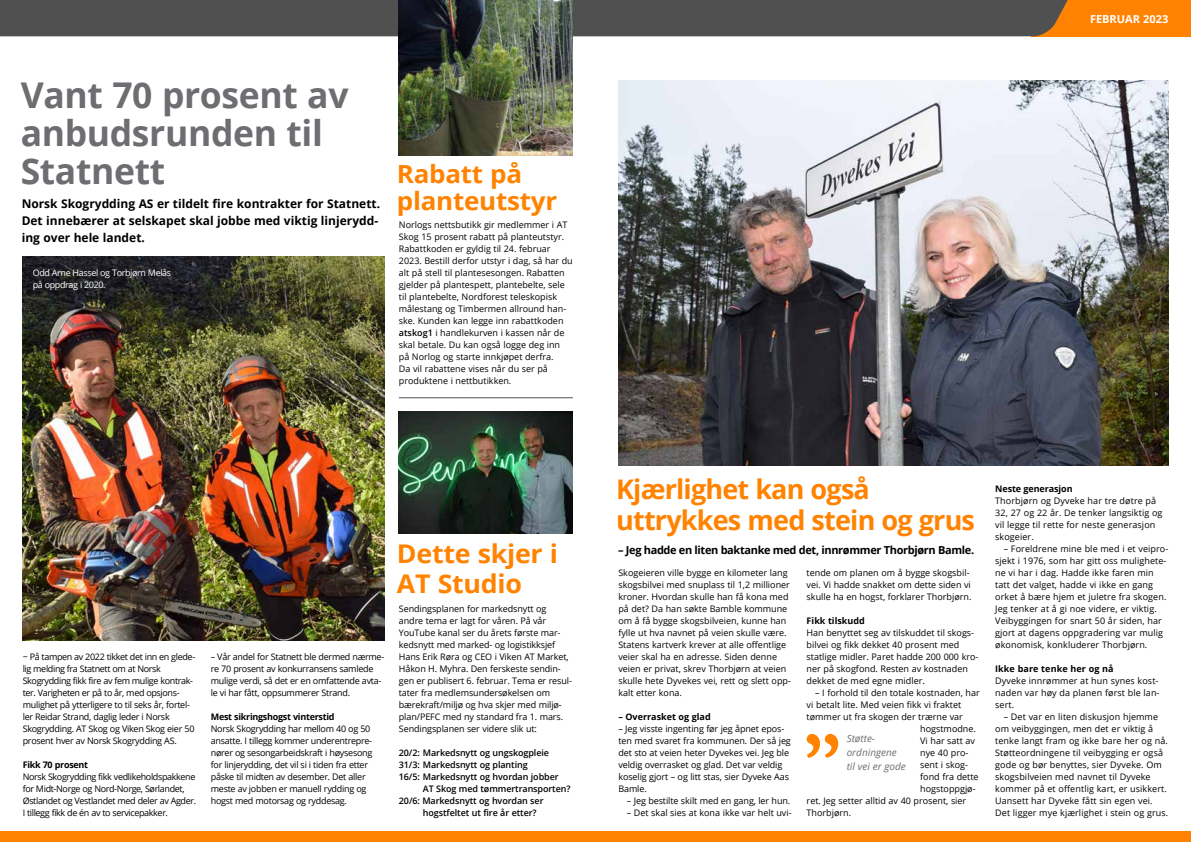
<style>
.page{position:relative;width:1191px;height:842px;background:#fff}
.page>*{position:absolute;margin:0;border:0;box-sizing:border-box;transform-origin:0 0}
.t1{font:700 35.5px/38px "Open Sans";letter-spacing:-.01em;color:#6d6e71}
.t2{font:700 27px/31px "Open Sans";letter-spacing:-.03em;color:#ff8300}
.t3{font:700 25.7px/30.4px "Open Sans";letter-spacing:-.01em;color:#ff8300;scale:1.04 1}
.t4{font:700 25px/27px "Open Sans";letter-spacing:-.01em;color:#ff8300;scale:1.04 1}
.t5{font:700 12px/17px "Open Sans";color:#000}
.t6{font:700 11px "Open Sans";letter-spacing:-.03em;color:#000}
.t7{font:700 11px "Open Sans";color:#fff}
.t8{font:italic 10px/14px "Open Sans";color:#6d6e71}
.t9{font:9px/12px "Open Sans";color:#000}
.t10{font:9px/12px "Open Sans";letter-spacing:-.03em;color:#000}
.t11{font:600 9px "Open Sans";letter-spacing:-.01em;color:#000}
.t12{font:9px/12px "Open Sans";letter-spacing:-.04em;color:#000}
.t13{font:700 9px "Open Sans";letter-spacing:-.01em;color:#000}
.t14{font:9px/12px "Open Sans";letter-spacing:-.04em;color:#fff}
.t15{font:700 9px "Open Sans";letter-spacing:-.03em;color:#000}
.t16{font:700 9px "Open Sans";letter-spacing:.01em;color:#000}
.s1{font-weight:600}
</style>
<div class="page">
<div style="left:1031px;top:0;width:160px;height:36px;background:#ff8300"></div>
<div style="left:0;top:0;width:1068px;height:36px;background:#515050"></div>
<div style="left:0;top:831px;width:1191px;height:11px;background:#ff8300"></div>
<img style="left:618px;top:81px;width:550px;height:384px">
<img style="left:23px;top:256px;width:362px;height:385px">
<svg style="left:806px;top:734px;width:32px;height:24px"></svg>
<img style="left:399px;top:411px;width:174px;height:122px">
<img style="left:399px;top:0;width:174px;height:156px">
<hr style="left:399px;top:398px;width:174px;height:1px;background:#515050">
<h1 class="t1" style="left:21px;top:75px;width:329px">Vant 70 prosent av anbudsrunden til<br>Statnett</h1>
<h3 class="t5" style="left:22px;top:195px;width:360px">Norsk Skogrydding AS er tildelt fire kontrakter for Statnett.<br>Det innebærer at selskapet skal jobbe med viktig linjerydd&shy;ing over hele landet.</h3>
<p class="t14" style="left:33px;top:266px;width:140px">Odd Arne Hassel og Torbjørn Melås på oppdrag i 2020.</p>
<h3 class="t4" style="left:397px;top:160px;width:156px">Rabatt på planteutstyr</h3>
<p class="t9" style="left:399px;top:219px;width:175px">Norlogs nettsbutikk gir medlemmer i AT Skog 15 prosent rabatt på planteutstyr.<br>Rabattkoden er gyldig til 24. februar 2023. Bestill derfor utstyr i dag, så har du alt på stell til plantesesongen. Rabatten gjelder på plantespett, plantebelte, sele til plantebelte, Nordforest teleskopisk målestang og Timbermen allround han&shy;ske. Kunden kan legge inn rabattkoden <span class="s1">atskog1</span> i handlekurven i kassen når de skal betale. Du kan også logge deg inn på Norlog og starte innkjøpet derfra.<br>Da vil rabattene vises når du ser på produktene i nettbutikken.</p>
<p class="t10" style="left:23px;top:651px;width:174px">− På tampen av 2022 tikket det inn en glede&shy;lig melding fra Statnett om at Norsk Skogrydding fikk fire av fem mulige kontrak&shy;ter. Varigheten er på to år, med opsjons&shy;mulighet på ytterligere to til seks år, fortel&shy;ler Reidar Strand, daglig leder i Norsk Skogrydding. AT Skog og Viken Skog eier 50 prosent hver av Norsk Skogrydding AS.</p>
<p class="t15" style="left:23px;top:758px;width:67px">Fikk 70 prosent</p>
<p class="t12" style="left:23px;top:770px;width:175px">Norsk Skogrydding fikk vedlikeholdspakkene for Midt-Norge og Nord-Norge, Sørlandet, Østlandet og Vestlandet med deler av Agder.<br>I tillegg fikk de én av to servicepakker.</p>
<p class="t10" style="left:211px;top:650px;width:175px">– Vår andel for Statnett ble dermed nærme&shy;re 70 prosent av konkurransens samlede mulige verdi, så det er en omfattende avta&shy;le vi har fått, oppsummerer Strand.</p>
<p class="t15" style="left:211px;top:710px;width:125px">Mest sikringshogst vinterstid</p>
<p class="t10" style="left:211px;top:722px;width:163px">Norsk Skogrydding har mellom 40 og 50 ansatte. I tillegg kommer underentrepre&shy;nører og sesongarbeidskraft i høysesong for linjerydding, det vil si i tiden fra etter påske til midten av desember. Det aller meste av jobben er manuell rydding og hogst med motorsag og ryddesag.</p>
<h3 class="t3" style="left:397px;top:537px;width:156px">Dette skjer i<br>AT Studio</h3>
<p class="t9" style="left:399px;top:603px;width:175px">Sendingsplanen for markedsnytt og andre tema er lagt for våren. På vår YouTube kanal ser du årets første mar&shy;kedsnytt med marked- og logistikksjef Hans Erik Røra og CEO i Viken AT Market, Håkon H. Myhra. Den ferskeste sendin&shy;gen er publisert 6. februar. Tema er resul&shy;tater fra medlemsundersøkelsen om bærekraft/miljø og hva skjer med miljø&shy;plan/PEFC med ny standard fra 1. mars.<br>Sendingsplanen ser videre slik ut:</p>
<p class="t11" style="left:399px;top:747px;width:152px">20/2: Markedsnytt og ungskogpleie</p>
<p class="t11" style="left:399px;top:759px;width:130px">31/3: Markedsnytt og planting</p>
<p class="t11" style="left:399px;top:771px;width:161px">16/5: Markedsnytt og hvordan jobber</p>
<p class="t11" style="left:423px;top:783px;width:149px">AT Skog med tømmertransporten?</p>
<p class="t11" style="left:399px;top:795px;width:146px">20/6: Markedsnytt og hvordan ser</p>
<p class="t11" style="left:423px;top:807px;width:115px">hogstfeltet ut fire år etter?</p>
<p class="t7" style="left:1090px;top:11px;width:80px">FEBRUAR 2023</p>
<h2 class="t2" style="left:616px;top:473px;width:360px">Kjærlighet kan også uttrykkes med stein og grus</h2>
<p class="t6" style="left:618px;top:543px;width:357px">– Jeg hadde en liten baktanke med det, innrømmer Thorbjørn Bamle.</p>
<p class="t9" style="left:618px;top:567px;width:174px">Skogeieren ville bygge en kilometer lang skogsbilvei med snuplass til 1,2 millioner kroner. Hvordan skulle han få kona med på det? Da han søkte Bamble kommune om å få bygge skogsbilveien, kunne han fylle ut hva navnet på veien skulle være.<br>Statens kartverk krever at alle offentlige veier skal ha en adresse. Siden denne veien er privat, skrev Thorbjørn at veien skulle hete Dyvekes vei, rett og slett opp&shy;kalt etter kona.</p>
<p class="t13" style="left:618px;top:710px;width:94px">– Overrasket og glad</p>
<p class="t9" style="left:618px;top:722px;width:174px">– Jeg visste ingenting før jeg åpnet epos&shy;ten med svaret fra kommunen. Der så jeg det sto at veien heter Dyvekes vei. Jeg ble veldig overrasket og glad. Det var veldig koselig gjort – og litt stas, sier Dyveke Aas Bamle.</p>
<p class="t9" style="left:627px;top:794px;width:165px">– Jeg bestilte skilt med en gang, ler hun.</p>
<p class="t9" style="left:627px;top:806px;width:166px">– Det skal sies at kona ikke var helt uvi-</p>
<p class="t9" style="left:806px;top:566px;width:166px">tende om planen om å bygge skogsbil&shy;vei. Vi hadde snakket om dette siden vi skulle ha en hogst, forklarer Thorbjørn.</p>
<p class="t13" style="left:806px;top:614px;width:60px">Fikk tilskudd</p>
<p class="t9" style="left:806px;top:626px;width:173px">Han benyttet seg av tilskuddet til skogs&shy;bilvei og fikk dekket 40 prosent med statlige midler. Paret hadde 200 000 kro&shy;ner på skogfond. Resten av kostnaden dekket de med egne midler.</p>
<p class="t9" style="left:815px;top:686px;width:166px">– I forhold til den totale kostnaden, har</p>
<p class="t9" style="left:806px;top:698px;width:156px">vi betalt lite. Med veien fikk vi fraktet</p>
<p class="t9" style="left:806px;top:710px;width:158px">tømmer ut fra skogen der trærne var</p>
<p class="t9" style="left:920px;top:722px;width:57px">hogstmodne.</p>
<p class="t9" style="left:920px;top:734px;width:56px">Vi har satt av</p>
<p class="t9" style="left:920px;top:746px;width:50px">nye 40 pro-</p>
<p class="t9" style="left:920px;top:758px;width:49px">sent i skog-</p>
<p class="t9" style="left:920px;top:770px;width:60px">fond fra dette</p>
<p class="t9" style="left:920px;top:782px;width:57px">hogstoppgjø-</p>
<p class="t9" style="left:806px;top:794px;width:161px">ret. Jeg setter alltid av 40 prosent, sier</p>
<p class="t9" style="left:806px;top:806px;width:46px">Thorbjørn.</p>
<p class="t8" style="left:846px;top:731px;width:61px">Støtte&shy;ordningene til vei er gode</p>
<p class="t13" style="left:995px;top:482px;width:79px">Neste generasjon</p>
<p class="t9" style="left:995px;top:494px;width:169px">Thorbjørn og Dyveke har tre døtre på<br>32, 27 og 22 år. De tenker langsiktig og vil legge til rette for neste generasjon skogeier.</p>
<p class="t9" style="left:995px;top:542px;width:175px;text-indent:9px">– Foreldrene mine ble med i et veipro&shy;sjekt i 1976, som har gitt oss mulighete&shy;ne vi har i dag. Hadde ikke faren min tatt det valget, hadde vi ikke en gang orket å bære hjem et juletre fra skogen.<br>Jeg tenker at å gi noe videre, er viktig.<br>Veibyggingen for snart 50 år siden, har gjort at dagens oppgradering var mulig økonomisk, konkluderer Thorbjørn.</p>
<p class="t16" style="left:995px;top:662px;width:120px">Ikke bare tenke her og nå</p>
<p class="t9" style="left:995px;top:674px;width:166px;text-align:justify">Dyveke innrømmer at hun synes kost&shy;naden var høy da planen først ble lan&shy;sert.</p>
<p class="t9" style="left:995px;top:710px;width:175px;text-indent:9px">– Det var en liten diskusjon hjemme om veibyggingen, men det er viktig å tenke langt fram og ikke bare her og nå.<br>Støtteordningene til veibygging er også gode og bør benyttes, sier Dyveke. Om skogsbilveien med navnet til Dyveke kommer på et offentlig kart, er usikkert.<br>Uansett har Dyveke fått sin egen vei.<br>Det ligger mye kjærlighet i stein og grus.</p>
</div>
